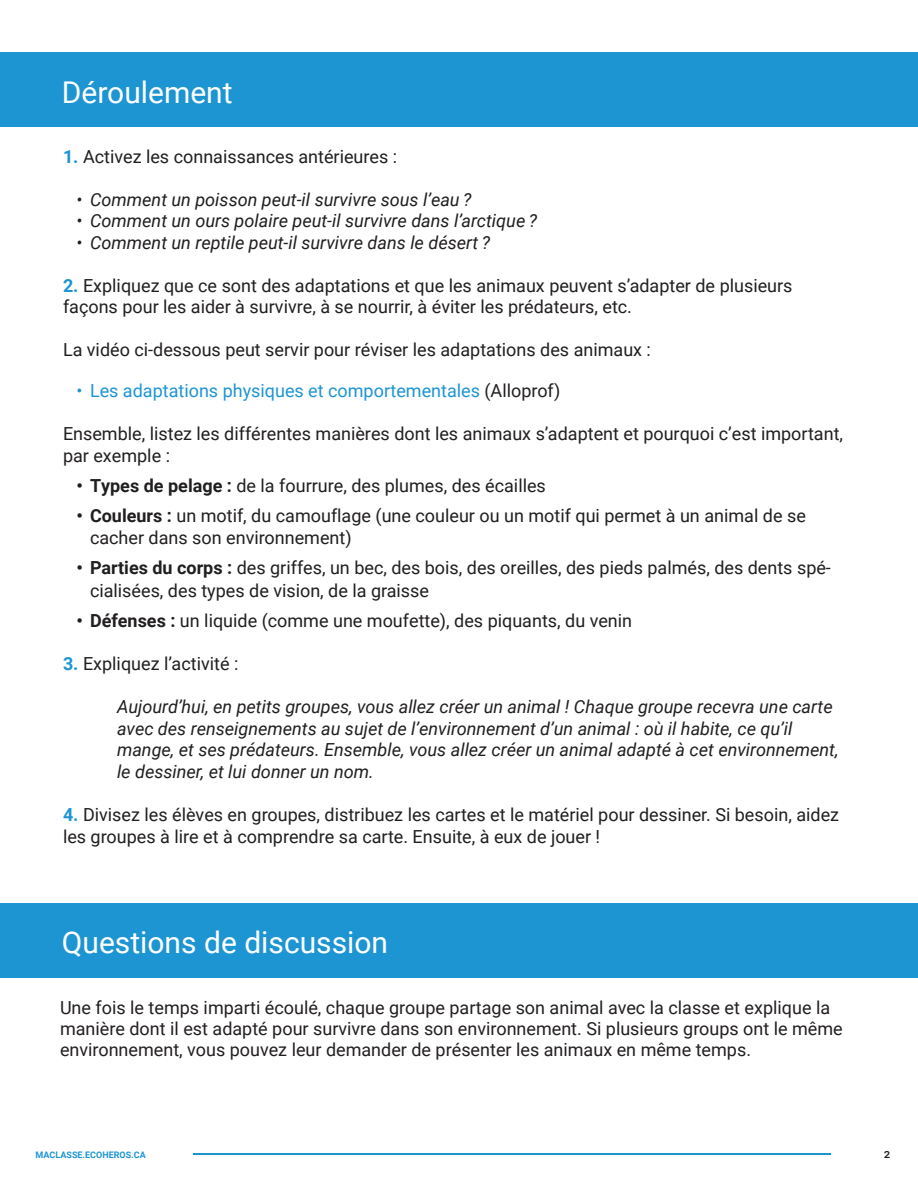
<style>
.page{position:relative;width:918px;height:1188px;background:#fff}
.page>*{position:absolute;margin:0;border:0;box-sizing:border-box;transform-origin:0 0}
.t1{font:30px "Roboto";color:#fff}
.t2{font:18px/21.6px "Roboto";color:#211e1e}
.t3{font:italic 18px/21.6px "Roboto";color:#211e1e}
.t4{font:18px/21px "Roboto";color:#231f20}
.t5{font:18px "Roboto";color:#1d95d3}
.t6{font:700 9px "Roboto";color:#1d95d3}
.s1{font-weight:700;color:#1d95d3}
.s2{color:#231f20}
.s3{font-weight:700}
</style>
<div class="page">
<hr style="left:194px;top:1154px;width:637px;height:1px;background:#1d95d3">
<div style="left:0;top:52px;width:918px;height:76px;background:#1d95d3"></div>
<div style="left:0;top:903px;width:918px;height:75px;background:#1d95d3"></div>
<h1 class="t1" style="left:62px;top:71px;width:172px">Déroulement</h1>
<p class="t2" style="left:63px;top:145px;width:336px"><span class="s1">1.</span> Activez les connaissances antérieures :</p>
<p class="t3" style="left:76px;top:188px;width:397px">• Comment un poisson peut-il survivre sous l’eau ?</p>
<p class="t3" style="left:76px;top:210px;width:462px">• Comment un ours polaire peut-il survivre dans l’arctique ?</p>
<p class="t3" style="left:76px;top:231px;width:415px">• Comment un reptile peut-il survivre dans le désert ?</p>
<p class="t2" style="left:63px;top:274px;width:731px"><span class="s1">2.</span> Expliquez que ce sont des adaptations et que les animaux peuvent s’adapter de plusieurs façons pour les aider à survivre, à se nourrir, à éviter les prédateurs, etc.</p>
<p class="t2" style="left:63px;top:339px;width:590px">La vidéo ci-dessous peut servir pour réviser les adaptations des animaux :</p>
<p class="t5" style="left:76px;top:378px;width:485px">• Les adaptations physiques et comportementales <span class="s2">(Alloprof)</span></p>
<p class="t2" style="left:63px;top:422px;width:782px">Ensemble, listez les différentes manières dont les animaux s’adaptent et pourquoi c’est important, par exemple :</p>
<p class="t2" style="left:76px;top:474px;width:471px"><span class="s3">• Types de pelage :</span> de la fourrure, des plumes, des écailles</p>
<p class="t2" style="left:90px;top:503px;width:717px;line-height:22.5px;text-indent:-14px"><span class="s3">• Couleurs :</span> un motif, du camouflage (une couleur ou un motif qui permet à un animal de se cacher dans son environnement)</p>
<p class="t2" style="left:90px;top:556px;width:742px;line-height:22.5px;text-indent:-14px"><span class="s3">• Parties du corps :</span> des griffes, un bec, des bois, des oreilles, des pieds palmés, des dents spé&shy;cialisées, des types de vision, de la graisse</p>
<p class="t2" style="left:76px;top:609px;width:557px"><span class="s3">• Défenses :</span> un liquide (comme une moufette), des piquants, du venin</p>
<p class="t2" style="left:63px;top:652px;width:177px"><span class="s1">3.</span> Expliquez l’activité :</p>
<p class="t3" style="left:117px;top:695px;width:723px">Aujourd’hui, en petits groupes, vous allez créer un animal ! Chaque groupe recevra une carte avec des renseignements au sujet de l’environnement d’un animal : où il habite, ce qu’il mange, et ses prédateurs. Ensemble, vous allez créer un animal adapté à cet environnement, le dessiner, et lui donner un nom.</p>
<p class="t2" style="left:63px;top:803px;width:778px"><span class="s1">4.</span> Divisez les élèves en groupes, distribuez les cartes et le matériel pour dessiner. Si besoin, aidez les groupes à lire et à comprendre sa carte. Ensuite, à eux de jouer !</p>
<h1 class="t1" style="left:62px;top:922px;width:328px">Questions de discussion</h1>
<p class="t4" style="left:60px;top:997px;width:784px">Une fois le temps imparti écoulé, chaque groupe partage son animal avec la classe et explique la manière dont il est adapté pour survivre dans son environnement. Si plusieurs groups ont le même environnement, vous pouvez leur demander de présenter les animaux en même temps.</p>
<p class="t6" style="left:36px;top:1149px;width:112px">MACLASSE.ECOHEROS.CA</p>
<p class="t4" style="left:884px;top:1141px;width:8px">2</p>
</div>
